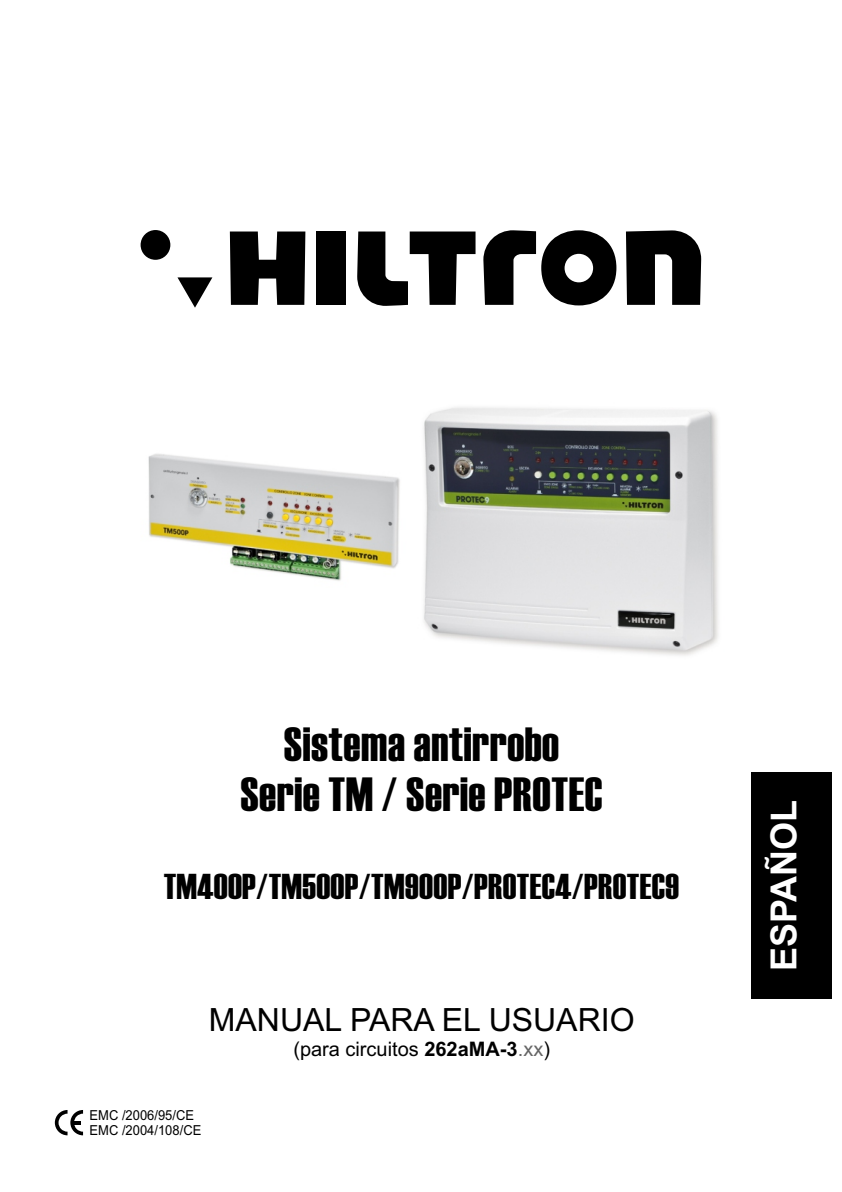
<style>
.page{position:relative;width:842px;height:1192px;background:#fff}
.page>*{position:absolute;margin:0;border:0;box-sizing:border-box;transform-origin:0 0}
.t1{font:48px/50px "Haettenschweiler";letter-spacing:.01em;color:#000;text-align:center}
.t2{font:36px "Haettenschweiler";letter-spacing:.01em;color:#000}
.t3{font:700 36px "Arial";color:#fff}
.t4{font:32px "Arial";color:#000}
.t5{font:20px "Arial";color:#000}
.t6{font:13.8px/15.4px "Arial";color:#000;scale:.94 1}
.s1{font-weight:700}
.s2{color:#666}
</style>
<div class="page">
<div style="left:751px;top:772px;width:81px;height:227px;background:#000"></div>
<svg style="left:55px;top:1110px;width:28px;height:25px"></svg>
<img style="left:423px;top:407px;width:296px;height:249px">
<img style="left:148px;top:454px;width:252px;height:127px">
<div style="left:141px;top:230px;width:29px;height:30px;background:#000;border-radius:50%"></div>
<svg style="left:177px;top:277px;width:35px;height:31px"></svg>
<svg style="left:230px;top:232px;width:75px;height:73px"></svg>
<svg style="left:626px;top:230px;width:75px;height:75px"></svg>
<div style="left:317px;top:232px;width:29px;height:73px;background:#000"></div>
<svg style="left:357px;top:232px;width:119px;height:74px"></svg>
<svg style="left:483px;top:230px;width:133px;height:75px"></svg>
<h1 class="t1" style="left:240px;top:722px;width:364px">Sistema antirrobo<br>Serie TM / Serie PROTEC</h1>
<p class="t2" style="left:164px;top:874px;width:517px">TM400P/TM500P/TM900P/PROTEC4/PROTEC9</p>
<p class="t4" style="left:209px;top:1007px;width:427px">MANUAL PARA EL USUARIO</p>
<p class="t5" style="left:294px;top:1041px;width:258px">(para circuitos <span class="s1">262aMA-3</span><span class="s2">.xx</span>)</p>
<p class="t6" style="left:90px;top:1109px;width:120px">EMC /2006/95/CE<br>EMC /2004/108/CE</p>
<p class="t3" style="left:770px;top:971px;width:173px;rotate:-90deg">ESPAÑOL</p>
<p class="t3" style="left:748px;top:969px;width:169px;rotate:-90deg">ITALIANO</p>
</div>
